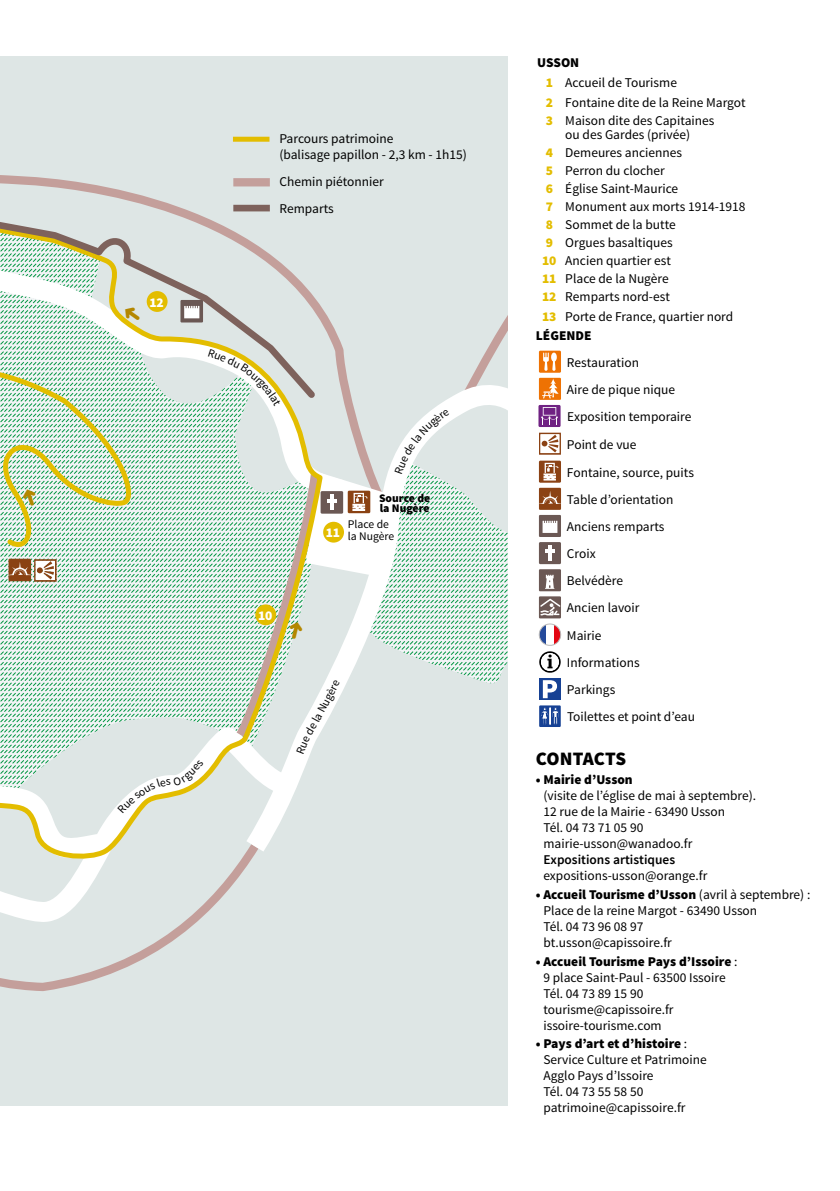
<style>
.page{position:relative;width:840px;height:1191px;background:#fff}
.page>*{position:absolute;margin:0;border:0;box-sizing:border-box;transform-origin:0 0}
.t1{font:900 19px "Source Sans Pro";color:#000}
.t2{font:13.4px/16px "Source Sans Pro";color:#000}
.t3{font:600 13.4px "Source Sans Pro";color:#000}
.t4{font:900 13.4px "Source Sans Pro";color:#000}
.t5{font:900 13.4px "Source Sans Pro";color:#fff}
.t6{font:11.6px/11.6px "Source Sans Pro";color:#000}
.t7{font:900 11.6px/10px "Source Sans Pro";color:#000}
.s1{font-weight:900}
.s2{font-weight:900;color:#e3bd00}
</style>
<div class="page">
<div style="left:0;top:57px;width:507px;height:1049px;background:#dee6e5"></div>
<svg style="left:0;top:813px;width:285px;height:178px"></svg>
<div style="left:538px;top:351px;width:22px;height:22px;background:#ee7203"></div>
<svg style="left:543px;top:352px;width:13px;height:19px"></svg>
<svg style="left:538px;top:378px;width:22px;height:22px"></svg>
<div style="left:538px;top:405px;width:22px;height:22px;background:#702283"></div>
<svg style="left:541px;top:407px;width:16px;height:17px"></svg>
<svg style="left:539px;top:433px;width:21px;height:22px"></svg>
<svg style="left:538px;top:460px;width:22px;height:23px"></svg>
<svg style="left:543px;top:463px;width:15px;height:17px"></svg>
<div style="left:538px;top:488px;width:22px;height:22px;background:#8b4214"></div>
<svg style="left:538px;top:491px;width:23px;height:13px"></svg>
<div style="left:538px;top:515px;width:22px;height:22px;background:#6b5854"></div>
<svg style="left:542px;top:521px;width:15px;height:12px"></svg>
<div style="left:538px;top:542px;width:22px;height:22px;background:#6b5854"></div>
<hr style="left:548px;top:545px;width:3px;height:16px;background:#fff">
<svg style="left:545px;top:550px;width:9px;height:3px"></svg>
<div style="left:538px;top:569px;width:22px;height:22px;background:#6b5854"></div>
<svg style="left:545px;top:575px;width:9px;height:14px"></svg>
<div style="left:538px;top:596px;width:22px;height:22px;background:linear-gradient(to right,#6b5854,#6b5854)"></div>
<svg style="left:540px;top:598px;width:20px;height:17px"></svg>
<svg style="left:538px;top:623px;width:22px;height:50px"></svg>
<div style="left:539px;top:678px;width:21px;height:22px;background:#164194"></div>
<svg style="left:542px;top:680px;width:14px;height:18px"></svg>
<svg style="left:539px;top:705px;width:21px;height:22px"></svg>
<svg style="left:0;top:136px;width:507px;height:677px"></svg>
<p class="t5" style="left:149px;top:293px;width:16px">12</p>
<p class="t2" style="left:279px;top:130px;width:189px">Parcours patrimoine<br>(balisage papillon - 2,3 km - 1h15)</p>
<p class="t2" style="left:279px;top:168px;width:106px;line-height:27.4px">Chemin piétonnier<br>Remparts</p>
<p class="t5" style="left:258px;top:606px;width:16px">10</p>
<p class="t7" style="left:379px;top:494px;width:53px">Source de la Nugère</p>
<p class="t6" style="left:325px;top:519px;width:70px;text-indent:22px">Place de<br><sup>11</sup> la Nugère</p>
<p class="t2" style="left:545px;top:53px;width:201px;line-height:20px;text-indent:-8px"><span class="s1">USSON<br></span><span class="s2">1</span> Accueil de Tourisme<br><span class="s2">2</span> Fontaine dite de la Reine Margot</p>
<p class="t2" style="left:545px;top:114px;width:170px;line-height:14px;text-align:center"><span class="s2">3</span> Maison dite des Capitaines ou des Gardes (privée)</p>
<p class="t2" style="left:541px;top:144px;width:205px;line-height:18px"><span class="s2">4</span> Demeures anciennes<br><span class="s2">5</span> Perron du clocher<br><span class="s2">6</span> Église Saint-Maurice<br><span class="s2">7</span> Monument aux morts 1914-1918<br><span class="s2">8</span> Sommet de la butte<br><span class="s2">9</span> Orgues basaltiques<br><span class="s2">10</span> Ancien quartier est<br><span class="s2">11</span> Place de la Nugère<br><span class="s2">12</span> Remparts nord-est</p>
<p class="t2" style="left:535px;top:307px;width:199px;line-height:18.8px;text-indent:6px"><span class="s2">13</span> Porte de France, quartier nord<br><span class="s1">LÉGENDE</span></p>
<p class="t2" style="left:566px;top:349px;width:129px;line-height:27.2px">Restauration<br>Aire de pique nique<br>Exposition temporaire<br>Point de vue<br>Fontaine, source, puits<br>Table d’orientation<br>Anciens remparts<br>Croix<br>Belvédère<br>Ancien lavoir<br>Mairie<br>Informations<br>Parkings<br>Toilettes et point d’eau</p>
<h1 class="t1" style="left:535px;top:746px;width:92px">CONTACTS</h1>
<p class="t4" style="left:535px;top:770px;width:98px">• Mairie d’Usson</p>
<p class="t2" style="left:543px;top:787px;width:214px">(visite de l’église de mai à septembre).<br>12 rue de la Mairie - 63490 Usson<br>Tél. 04 73 71 05 90 mairie-usson@wanadoo.fr</p>
<p class="t3" style="left:543px;top:851px;width:133px">Expositions artistiques</p>
<p class="t2" style="left:543px;top:867px;width:165px">expositions-usson@orange.fr</p>
<p class="t2" style="left:543px;top:886px;width:268px;text-indent:-8px"><span class="s1">• Accueil Tourisme d’Usson</span> (avril à septembre) :<br>Place de la reine Margot - 63490 Usson<br>Tél. 04 73 96 08 97<br>bt.usson@capissoire.fr</p>
<p class="t2" style="left:543px;top:953px;width:195px;text-indent:-8px"><span class="s1">• Accueil Tourisme Pays d’Issoire</span> :<br>9 place Saint-Paul - 63500 Issoire<br>Tél. 04 73 89 15 90 tourisme@capissoire.fr issoire-tourisme.com</p>
<p class="t2" style="left:543px;top:1036px;width:165px;text-indent:-8px"><span class="s1">• Pays d’art et d’histoire</span> :<br>Service Culture et Patrimoine<br>Agglo Pays d’Issoire<br>Tél. 04 73 55 58 50 patrimoine@capissoire.fr</p>
</div>
